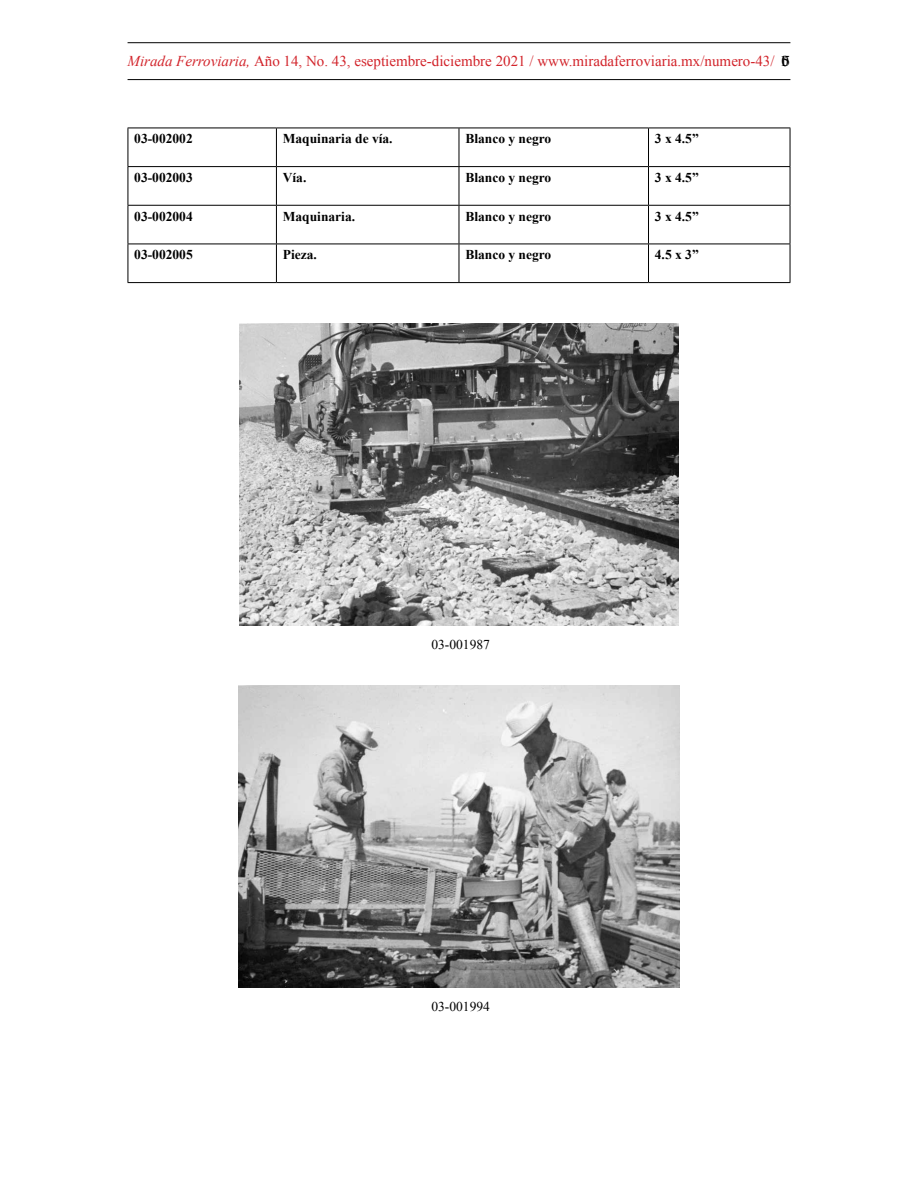
<style>
.page{position:relative;width:918px;height:1188px;background:#fff}
.page>*{position:absolute;margin:0;border:0;box-sizing:border-box;transform-origin:0 0}
.t1{font:15px "Times New Roman";color:#d2232a}
.t2{font:700 13.5px "Times New Roman";color:#000}
.t3{font:13.5px "Times New Roman";color:#000}
.s1{font-style:italic}
.s2{color:#000}
</style>
<div class="page">
<hr style="left:128px;top:42px;width:662px;height:1px;background:#000">
<hr style="left:128px;top:79px;width:662px;height:1px;background:#000">
<hr style="left:128px;top:128px;width:148px;height:1px;background:#000">
<hr style="left:276px;top:128px;width:183px;height:1px;background:#000">
<hr style="left:276px;top:128px;width:1px;height:38px;background:#000">
<hr style="left:459px;top:128px;width:190px;height:1px;background:#000">
<hr style="left:459px;top:128px;width:1px;height:38px;background:#000">
<hr style="left:649px;top:128px;width:141px;height:1px;background:#000">
<hr style="left:648px;top:128px;width:1px;height:38px;background:#000">
<hr style="left:128px;top:166px;width:148px;height:1px;background:#000">
<hr style="left:276px;top:166px;width:183px;height:1px;background:#000">
<hr style="left:276px;top:167px;width:1px;height:38px;background:#000">
<hr style="left:459px;top:166px;width:190px;height:1px;background:#000">
<hr style="left:459px;top:167px;width:1px;height:38px;background:#000">
<hr style="left:649px;top:166px;width:141px;height:1px;background:#000">
<hr style="left:648px;top:167px;width:1px;height:38px;background:#000">
<hr style="left:128px;top:205px;width:148px;height:1px;background:#000">
<hr style="left:276px;top:205px;width:183px;height:1px;background:#000">
<hr style="left:276px;top:206px;width:1px;height:38px;background:#000">
<hr style="left:459px;top:205px;width:190px;height:1px;background:#000">
<hr style="left:459px;top:206px;width:1px;height:38px;background:#000">
<hr style="left:649px;top:205px;width:141px;height:1px;background:#000">
<hr style="left:648px;top:206px;width:1px;height:38px;background:#000">
<hr style="left:128px;top:244px;width:148px;height:1px;background:#000">
<hr style="left:276px;top:244px;width:183px;height:1px;background:#000">
<hr style="left:276px;top:244px;width:1px;height:38px;background:#000">
<hr style="left:459px;top:244px;width:190px;height:1px;background:#000">
<hr style="left:459px;top:244px;width:1px;height:38px;background:#000">
<hr style="left:649px;top:244px;width:141px;height:1px;background:#000">
<hr style="left:648px;top:244px;width:1px;height:38px;background:#000">
<hr style="left:128px;top:128px;width:1px;height:38px;background:#000">
<hr style="left:790px;top:128px;width:1px;height:38px;background:#000">
<hr style="left:128px;top:167px;width:1px;height:38px;background:#000">
<hr style="left:790px;top:167px;width:1px;height:38px;background:#000">
<hr style="left:128px;top:206px;width:1px;height:38px;background:#000">
<hr style="left:790px;top:206px;width:1px;height:38px;background:#000">
<hr style="left:128px;top:244px;width:1px;height:38px;background:#000">
<hr style="left:790px;top:244px;width:1px;height:38px;background:#000">
<hr style="left:128px;top:282px;width:148px;height:1px;background:#000">
<hr style="left:276px;top:282px;width:183px;height:1px;background:#000">
<hr style="left:459px;top:282px;width:190px;height:1px;background:#000">
<hr style="left:649px;top:282px;width:141px;height:1px;background:#000">
<img style="left:240px;top:324px;width:438px;height:301px">
<img style="left:239px;top:686px;width:440px;height:301px">
<p class="t1" style="left:128px;top:51px;width:664px"><span class="s1">Mirada Ferroviaria,</span> Año 14, No. 43, eseptiembre-diciembre 2021 / www.miradaferroviaria.mx/numero-43/ <span class="s2">105</span></p>
<p class="t2" style="left:134px;top:130px;width:60px">03-002002</p>
<p class="t2" style="left:283px;top:130px;width:111px">Maquinaria de vía.</p>
<p class="t2" style="left:465px;top:130px;width:88px">Blanco y negro</p>
<p class="t2" style="left:655px;top:130px;width:45px">3 x 4.5”</p>
<p class="t2" style="left:134px;top:168px;width:60px">03-002003</p>
<p class="t2" style="left:283px;top:168px;width:25px">Vía.</p>
<p class="t2" style="left:465px;top:168px;width:88px">Blanco y negro</p>
<p class="t2" style="left:655px;top:168px;width:45px">3 x 4.5”</p>
<p class="t2" style="left:134px;top:207px;width:60px">03-002004</p>
<p class="t2" style="left:283px;top:207px;width:74px">Maquinaria.</p>
<p class="t2" style="left:465px;top:207px;width:88px">Blanco y negro</p>
<p class="t2" style="left:655px;top:207px;width:45px">3 x 4.5”</p>
<p class="t2" style="left:134px;top:246px;width:60px">03-002005</p>
<p class="t2" style="left:283px;top:246px;width:36px">Pieza.</p>
<p class="t2" style="left:465px;top:246px;width:88px">Blanco y negro</p>
<p class="t2" style="left:655px;top:246px;width:45px">4.5 x 3”</p>
<p class="t3" style="left:431px;top:635px;width:60px">03-001987</p>
<p class="t3" style="left:431px;top:998px;width:60px">03-001994</p>
</div>
